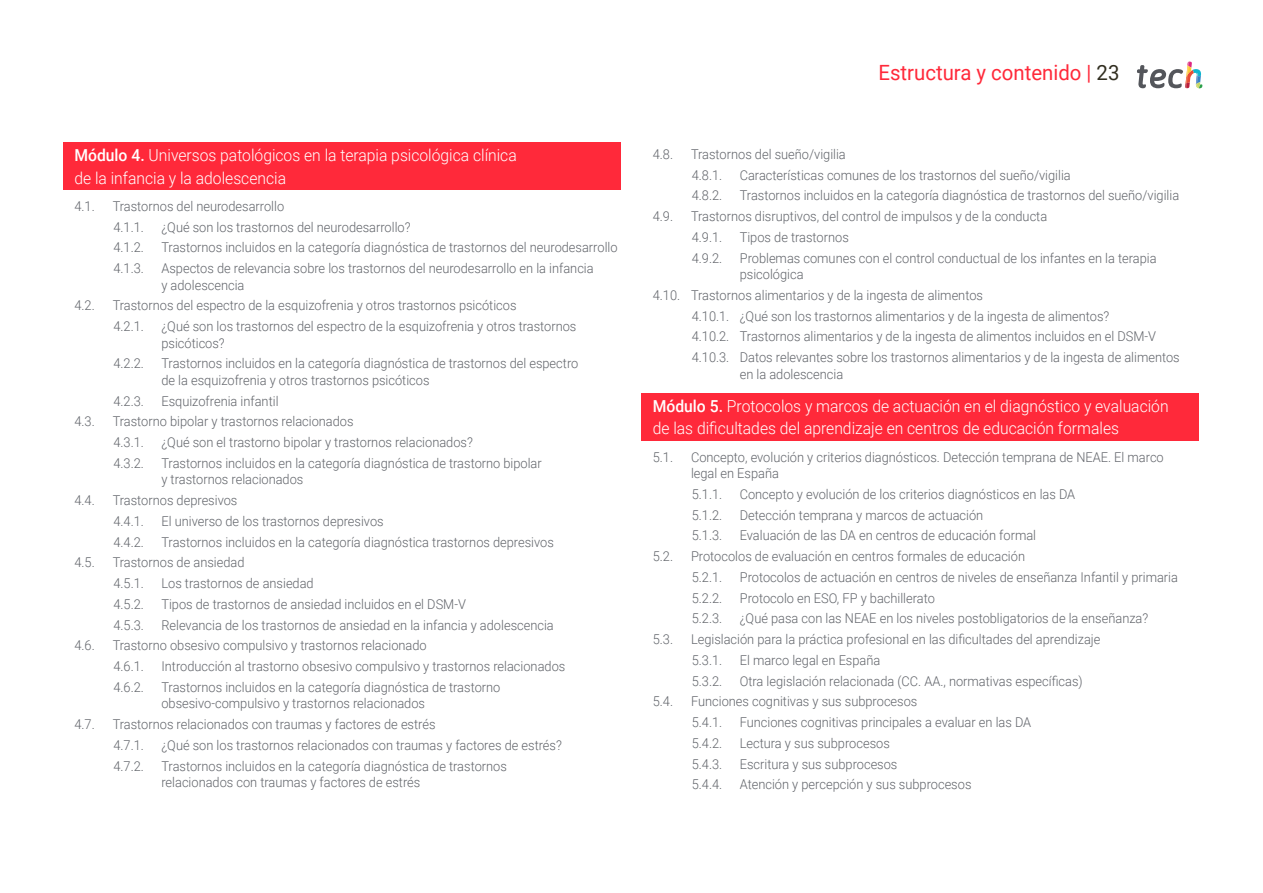
<style>
.page{position:relative;width:1263px;height:893px;background:#fff}
.page>*{position:absolute;margin:0;border:0;box-sizing:border-box;transform-origin:0 0}
.t1{font:21px "Roboto";color:#ff293a}
.t2{font:300 16.5px/22.5px "Roboto";color:#fff;scale:.95 1}
.t3{font:300 13.5px/20.7px "Roboto";color:#61646a;scale:.95 1}
.s1{font-weight:500}
.s2{color:#312e20}
</style>
<div class="page">
<div style="left:63px;top:142px;width:558px;height:48px;background:#ff293a"></div>
<div style="left:642px;top:393px;width:557px;height:48px;background:#ff293a"></div>
<svg style="left:1137px;top:62px;width:65px;height:27px"></svg>
<p class="t2" style="left:74px;top:143px;width:467px"><span class="s1">Módulo 4.</span> Universos patológicos en la terapia psicológica clínica de la infancia y la adolescencia</p>
<p class="t3" style="left:74px;top:195px;width:23px">4.1.</p>
<p class="t3" style="left:113px;top:195px;width:182px">Trastornos del neurodesarrollo<br>4.1.1.</p>
<p class="t3" style="left:161px;top:216px;width:264px">¿Qué son los trastornos del neurodesarrollo?</p>
<p class="t3" style="left:113px;top:237px;width:34px">4.1.2.</p>
<p class="t3" style="left:161px;top:237px;width:482px">Trastornos incluidos en la categoría diagnóstica de trastornos del neurodesarrollo</p>
<p class="t3" style="left:113px;top:257px;width:34px">4.1.3.</p>
<p class="t3" style="left:161px;top:260px;width:456px;line-height:16.5px">Aspectos de relevancia sobre los trastornos del neurodesarrollo en la infancia y adolescencia</p>
<p class="t3" style="left:74px;top:295px;width:23px">4.2.</p>
<p class="t3" style="left:113px;top:295px;width:427px">Trastornos del espectro de la esquizofrenia y otros trastornos psicóticos<br>4.2.1.</p>
<p class="t3" style="left:161px;top:318px;width:438px;line-height:16.5px">¿Qué son los trastornos del espectro de la esquizofrenia y otros trastornos psicóticos?</p>
<p class="t3" style="left:113px;top:353px;width:34px">4.2.2.</p>
<p class="t3" style="left:161px;top:355px;width:440px;line-height:16.5px">Trastornos incluidos en la categoría diagnóstica de trastornos del espectro de la esquizofrenia y otros trastornos psicóticos</p>
<p class="t3" style="left:113px;top:390px;width:34px">4.2.3.</p>
<p class="t3" style="left:161px;top:390px;width:125px">Esquizofrenia infantil</p>
<p class="t3" style="left:74px;top:411px;width:23px">4.3.</p>
<p class="t3" style="left:113px;top:411px;width:255px">Trastorno bipolar y trastornos relacionados<br>4.3.1.</p>
<p class="t3" style="left:161px;top:431px;width:329px">¿Qué son el trastorno bipolar y trastornos relacionados?</p>
<p class="t3" style="left:113px;top:452px;width:34px">4.3.2.</p>
<p class="t3" style="left:161px;top:454px;width:402px;line-height:16.5px">Trastornos incluidos en la categoría diagnóstica de trastorno bipolar y trastornos relacionados</p>
<p class="t3" style="left:74px;top:489px;width:23px">4.4.</p>
<p class="t3" style="left:113px;top:489px;width:133px">Trastornos depresivos<br>4.4.1.</p>
<p class="t3" style="left:161px;top:510px;width:235px">El universo de los trastornos depresivos</p>
<p class="t3" style="left:113px;top:531px;width:34px">4.4.2.</p>
<p class="t3" style="left:161px;top:531px;width:415px">Trastornos incluidos en la categoría diagnóstica trastornos depresivos</p>
<p class="t3" style="left:74px;top:552px;width:23px">4.5.</p>
<p class="t3" style="left:113px;top:552px;width:140px">Trastornos de ansiedad<br>4.5.1.</p>
<p class="t3" style="left:161px;top:572px;width:162px">Los trastornos de ansiedad</p>
<p class="t3" style="left:113px;top:593px;width:34px">4.5.2.</p>
<p class="t3" style="left:161px;top:593px;width:322px">Tipos de trastornos de ansiedad incluidos en el DSM-V</p>
<p class="t3" style="left:113px;top:614px;width:34px">4.5.3.</p>
<p class="t3" style="left:161px;top:614px;width:414px">Relevancia de los trastornos de ansiedad en la infancia y adolescencia</p>
<p class="t3" style="left:74px;top:635px;width:23px">4.6.</p>
<p class="t3" style="left:113px;top:635px;width:332px">Trastorno obsesivo compulsivo y trastornos relacionado<br>4.6.1.</p>
<p class="t3" style="left:161px;top:655px;width:427px">Introducción al trastorno obsesivo compulsivo y trastornos relacionados</p>
<p class="t3" style="left:113px;top:676px;width:34px">4.6.2.</p>
<p class="t3" style="left:161px;top:678px;width:358px;line-height:16.5px">Trastornos incluidos en la categoría diagnóstica de trastorno obsesivo-compulsivo y trastornos relacionados</p>
<p class="t3" style="left:74px;top:713px;width:23px">4.7.</p>
<p class="t3" style="left:113px;top:713px;width:341px">Trastornos relacionados con traumas y factores de estrés<br>4.7.1.</p>
<p class="t3" style="left:161px;top:734px;width:423px">¿Qué son los trastornos relacionados con traumas y factores de estrés?</p>
<p class="t3" style="left:113px;top:755px;width:34px">4.7.2.</p>
<p class="t3" style="left:161px;top:757px;width:365px;line-height:16.5px">Trastornos incluidos en la categoría diagnóstica de trastornos relacionados con traumas y factores de estrés</p>
<h1 class="t1" style="left:878px;top:57px;width:242px">Estructura y contenido | <span class="s2">23</span></h1>
<p class="t3" style="left:653px;top:143px;width:23px">4.8.</p>
<p class="t3" style="left:691px;top:143px;width:164px">Trastornos del sueño/vigilia<br>4.8.1.</p>
<p class="t3" style="left:740px;top:164px;width:350px">Características comunes de los trastornos del sueño/vigilia</p>
<p class="t3" style="left:692px;top:185px;width:34px">4.8.2.</p>
<p class="t3" style="left:740px;top:185px;width:464px">Trastornos incluidos en la categoría diagnóstica de trastornos del sueño/vigilia</p>
<p class="t3" style="left:653px;top:206px;width:23px">4.9.</p>
<p class="t3" style="left:691px;top:206px;width:376px">Trastornos disruptivos, del control de impulsos y de la conducta<br>4.9.1.</p>
<p class="t3" style="left:740px;top:226px;width:116px">Tipos de trastornos</p>
<p class="t3" style="left:692px;top:247px;width:34px">4.9.2.</p>
<p class="t3" style="left:740px;top:249px;width:440px;line-height:16.5px">Problemas comunes con el control conductual de los infantes en la terapia psicológica</p>
<p class="t3" style="left:692px;top:284px;width:515px;text-indent:-39px">4.10. Trastornos alimentarios y de la ingesta de alimentos<br>4.10.1. ¿Qué son los trastornos alimentarios y de la ingesta de alimentos?<br>4.10.2. Trastornos alimentarios y de la ingesta de alimentos incluidos en el DSM-V 4.10.3. Datos relevantes sobre los trastornos alimentarios y de la ingesta de alimentos</p>
<p class="t3" style="left:740px;top:363px;width:110px">en la adolescencia</p>
<p class="t2" style="left:653px;top:394px;width:544px"><span class="s1">Módulo 5.</span> Protocolos y marcos de actuación en el diagnóstico y evaluación de las dificultades del aprendizaje en centros de educación formales</p>
<p class="t3" style="left:653px;top:446px;width:23px">5.1.</p>
<p class="t3" style="left:691px;top:448px;width:499px;line-height:16.5px">Concepto, evolución y criterios diagnósticos. Detección temprana de NEAE. El marco legal en España</p>
<p class="t3" style="left:692px;top:483px;width:34px">5.1.1.</p>
<p class="t3" style="left:740px;top:483px;width:355px">Concepto y evolución de los criterios diagnósticos en las DA</p>
<p class="t3" style="left:692px;top:504px;width:34px">5.1.2.</p>
<p class="t3" style="left:740px;top:504px;width:258px">Detección temprana y marcos de actuación</p>
<p class="t3" style="left:692px;top:525px;width:34px">5.1.3.</p>
<p class="t3" style="left:740px;top:525px;width:313px">Evaluación de las DA en centros de educación formal</p>
<p class="t3" style="left:653px;top:545px;width:23px">5.2.</p>
<p class="t3" style="left:691px;top:545px;width:353px">Protocolos de evaluación en centros formales de educación<br>5.2.1.</p>
<p class="t3" style="left:740px;top:566px;width:463px">Protocolos de actuación en centros de niveles de enseñanza Infantil y primaria</p>
<p class="t3" style="left:692px;top:587px;width:34px">5.2.2.</p>
<p class="t3" style="left:740px;top:587px;width:207px">Protocolo en ESO, FP y bachillerato</p>
<p class="t3" style="left:692px;top:608px;width:34px">5.2.3.</p>
<p class="t3" style="left:740px;top:608px;width:431px">¿Qué pasa con las NEAE en los niveles postobligatorios de la enseñanza?</p>
<p class="t3" style="left:653px;top:628px;width:23px">5.3.</p>
<p class="t3" style="left:691px;top:628px;width:432px">Legislación para la práctica profesional en las dificultades del aprendizaje<br>5.3.1.</p>
<p class="t3" style="left:740px;top:649px;width:149px">El marco legal en España</p>
<p class="t3" style="left:692px;top:670px;width:34px">5.3.2.</p>
<p class="t3" style="left:740px;top:670px;width:362px">Otra legislación relacionada (CC. AA., normativas específicas)</p>
<p class="t3" style="left:653px;top:691px;width:23px">5.4.</p>
<p class="t3" style="left:691px;top:691px;width:240px">Funciones cognitivas y sus subprocesos<br>5.4.1.</p>
<p class="t3" style="left:740px;top:711px;width:308px">Funciones cognitivas principales a evaluar en las DA</p>
<p class="t3" style="left:692px;top:732px;width:34px">5.4.2.</p>
<p class="t3" style="left:740px;top:732px;width:159px">Lectura y sus subprocesos</p>
<p class="t3" style="left:692px;top:753px;width:34px">5.4.3.</p>
<p class="t3" style="left:740px;top:753px;width:167px">Escritura y sus subprocesos</p>
<p class="t3" style="left:692px;top:774px;width:34px">5.4.4.</p>
<p class="t3" style="left:740px;top:774px;width:245px">Atención y percepción y sus subprocesos</p>
</div>
